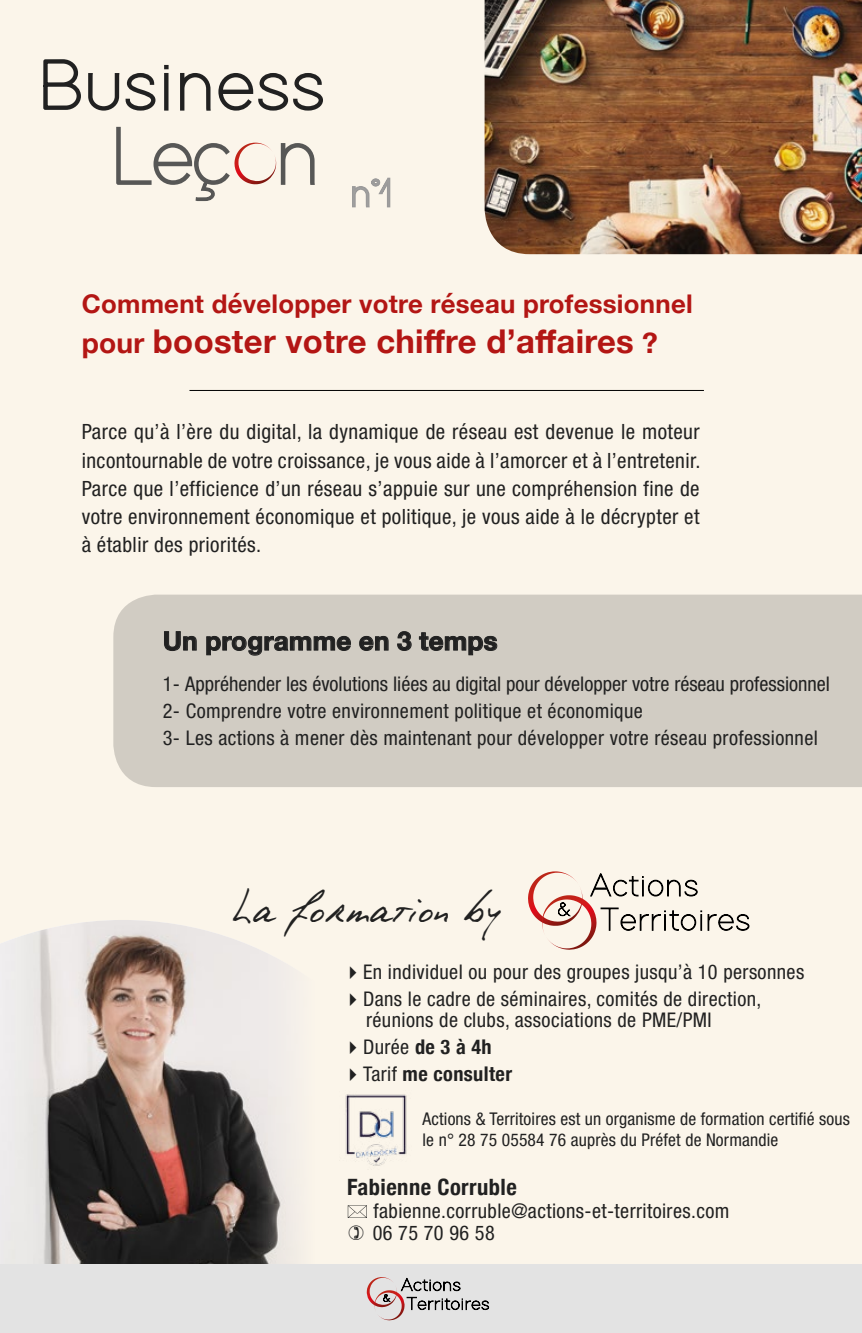
<style>
.page{position:relative;width:862px;height:1333px;background:#fff}
.page>*{position:absolute;margin:0;border:0;box-sizing:border-box;transform-origin:0 0}
.t1{font:47.25px "Phont Phreak's Handwriting";letter-spacing:.02em;color:#212121}
.t2{font:700 32.85px "Helvetica Neue";letter-spacing:.01em;color:#b31614}
.t3{font:700 25.88px "Helvetica Neue";letter-spacing:.01em;color:#212121}
.t4{font:700 25.65px "Helvetica Neue";letter-spacing:.01em;color:#b31614}
.t5{font:700 condensed 22.5px "Helvetica Neue";letter-spacing:.02em;color:#212121}
.t6{font:italic condensed 21.15px/28.1px "Helvetica Neue 57";letter-spacing:.02em;color:#212121;text-align:justify}
.t7{font:italic condensed 20.25px/27px "Helvetica Neue 57";letter-spacing:.02em;color:#212121}
.t8{font:700 condensed 20.25px "Helvetica Neue";letter-spacing:.02em;color:#212121}
.t9{font:italic condensed 17.55px/20.2px "Helvetica Neue 57";letter-spacing:.01em;color:#212121}
.s1{font-size:28.12px}
.s2{font-family:"Helvetica Neue 57";font-weight:400;font-style:italic}
</style>
<div class="page">
<div style="left:0;top:0;width:861px;height:1333px;background:#fbf5ea"></div>
<div style="left:113px;top:595px;width:748px;height:192px;background:#d1ccc3"></div>
<img style="left:0;top:920px;width:250px;height:344px">
<img style="left:484px;top:0;width:377px;height:254px">
<div style="left:0;top:1264px;width:861px;height:69px;background:#e3e3e3"></div>
<svg style="left:347px;top:1205px;width:20px;height:13px"></svg>
<svg style="left:164px;top:631px;width:33px;height:20px"></svg>
<svg style="left:206px;top:636px;width:145px;height:20px;background:#a4a099"></svg>
<svg style="left:359px;top:636px;width:29px;height:15px"></svg>
<svg style="left:397px;top:631px;width:14px;height:20px"></svg>
<svg style="left:418px;top:632px;width:79px;height:23px;background:#a8a59e"></svg>
<hr style="left:189px;top:390px;width:514px;height:1px;background:#000">
<svg style="left:43px;top:59px;width:126px;height:52px"></svg>
<svg style="left:180px;top:73px;width:143px;height:38px"></svg>
<svg style="left:352px;top:177px;width:39px;height:31px"></svg>
<svg style="left:116px;top:126px;width:199px;height:76px"></svg>
<img style="left:345px;top:1094px;width:62px;height:72px">
<svg style="left:366px;top:1277px;width:123px;height:43px"></svg>
<svg style="left:528px;top:871px;width:221px;height:79px"></svg>
<p class="t4" style="left:82px;top:284px;width:612px">Comment développer votre réseau professionnel</p>
<h2 class="t2" style="left:82px;top:316px;width:577px"><span class="s1">pour</span> booster votre chiffre d’affaires <span class="s1">?</span></h2>
<p class="t6" style="left:82px;top:418px;width:620px">Parce qu’à l’ère du digital, la dynamique de réseau est devenue le moteur incontournable de votre croissance, je vous aide à l’amorcer et à l’entretenir.<br>Parce que l’efficience d’un réseau s’appuie sur une compréhension fine de votre environnement économique et politique, je vous aide à le décrypter et à établir des priorités.</p>
<p class="t3" style="left:163px;top:621px;width:336px">Un programme en 3 temps</p>
<p class="t7" style="left:163px;top:670px;width:668px">1- Appréhender les évolutions liées au digital pour développer votre réseau professionnel<br>2- Comprendre votre environnement politique et économique<br>3- Les actions à mener dès maintenant pour développer votre réseau professionnel</p>
<h1 class="t1" style="left:232px;top:878px;width:269px">La formation by</h1>
<p class="t7" style="left:342px;top:959px;width:463px">✔En individuel ou pour des groupes jusqu’à 10 personnes</p>
<p class="t7" style="left:366px;top:989px;width:396px;line-height:20.2px;text-indent:-24px">✔Dans le cadre de séminaires, comités de direction, réunions de clubs, associations de PME/PMI</p>
<p class="t8" style="left:342px;top:1030px;width:151px">✔<span class="s2">Durée</span> de 3 à 4h</p>
<p class="t8" style="left:342px;top:1057px;width:171px">✔<span class="s2">Tarif</span> me consulter</p>
<p class="t9" style="left:422px;top:1109px;width:428px">Actions &amp; Territoires est un organisme de formation certifié sous le n° 28 75 05584 76 auprès du Préfet de Normandie</p>
<p class="t5" style="left:347px;top:1169px;width:171px">Fabienne Corruble</p>
<p class="t7" style="left:372px;top:1199px;width:358px;line-height:22.5px">fabienne.corruble@actions-et-territoires.com<br>06 75 70 96 58</p>
</div>
